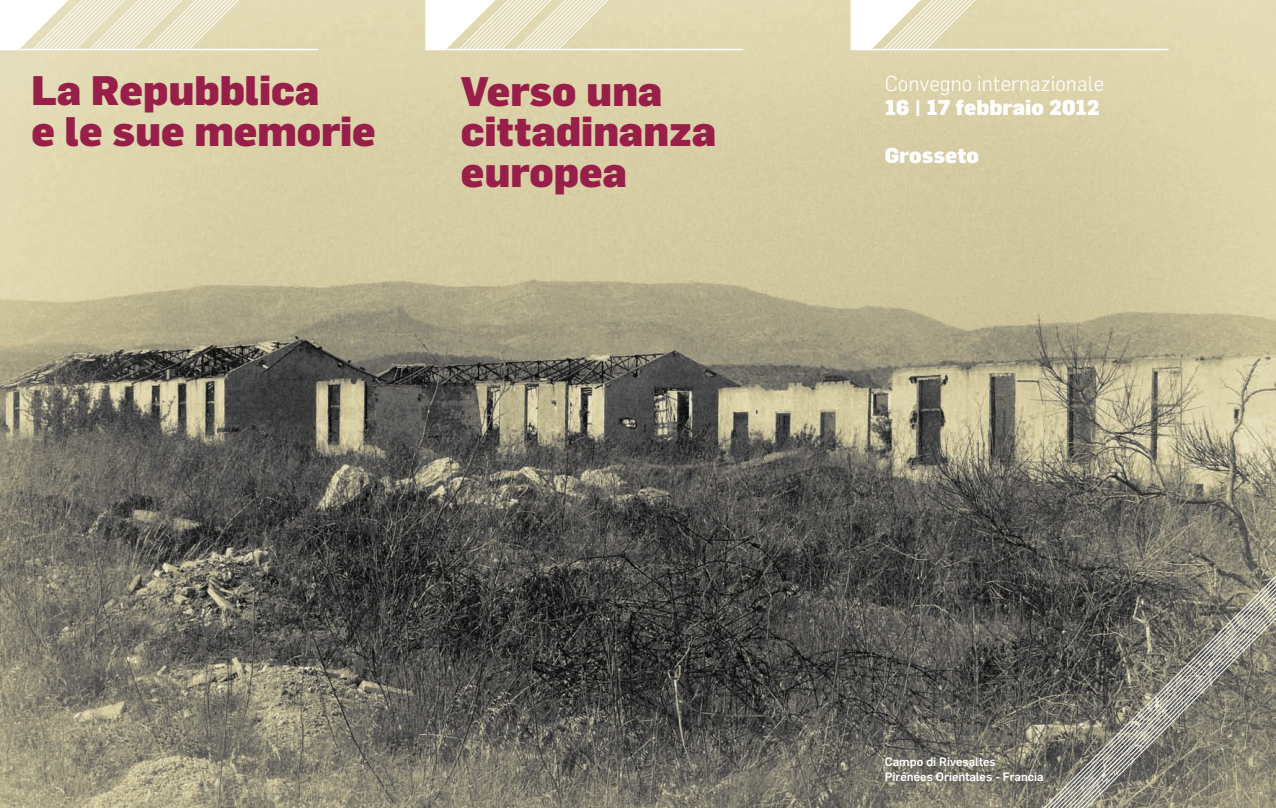
<style>
.page{position:relative;width:1276px;height:808px;background:#fff}
.page>*{position:absolute;margin:0;border:0;box-sizing:border-box;transform-origin:0 0}
.t1{font:900 40.5px/40.5px "Flama";color:#971f49}
.t2{font:900 21px "Flama";color:#fff}
.t3{font:300 21px "Flama";color:#fff}
.t4{font:500 12px/15px "Flama";color:#fff}
</style>
<div class="page">
<img style="left:0;top:0;width:1276px;height:808px">
<hr style="left:0;top:49px;width:318px;height:1px;background:#fff">
<hr style="left:425px;top:49px;width:318px;height:1px;background:#fff">
<hr style="left:850px;top:49px;width:318px;height:1px;background:#fff">
<svg style="left:425px;top:0;width:185px;height:51px"></svg>
<svg style="left:0;top:0;width:241px;height:51px"></svg>
<svg style="left:850px;top:0;width:127px;height:51px"></svg>
<svg style="left:1034px;top:564px;width:5px;height:244px"></svg>
<svg style="left:1055px;top:564px;width:221px;height:244px"></svg>
<p class="t1" style="left:32px;top:71px;width:346px">La Repubblica<br>e le sue memorie</p>
<p class="t1" style="left:461px;top:71px;width:257px">Verso una cittadinanza europea</p>
<p class="t3" style="left:885px;top:72px;width:221px">Convegno internazionale</p>
<p class="t2" style="left:885px;top:96px;width:216px">16 | 17 febbraio 2012</p>
<p class="t2" style="left:885px;top:144px;width:96px">Grosseto</p>
<p class="t4" style="left:885px;top:754px;width:160px">Campo di Rivesaltes<br>Pirénées Orientales - Francia</p>
</div>
